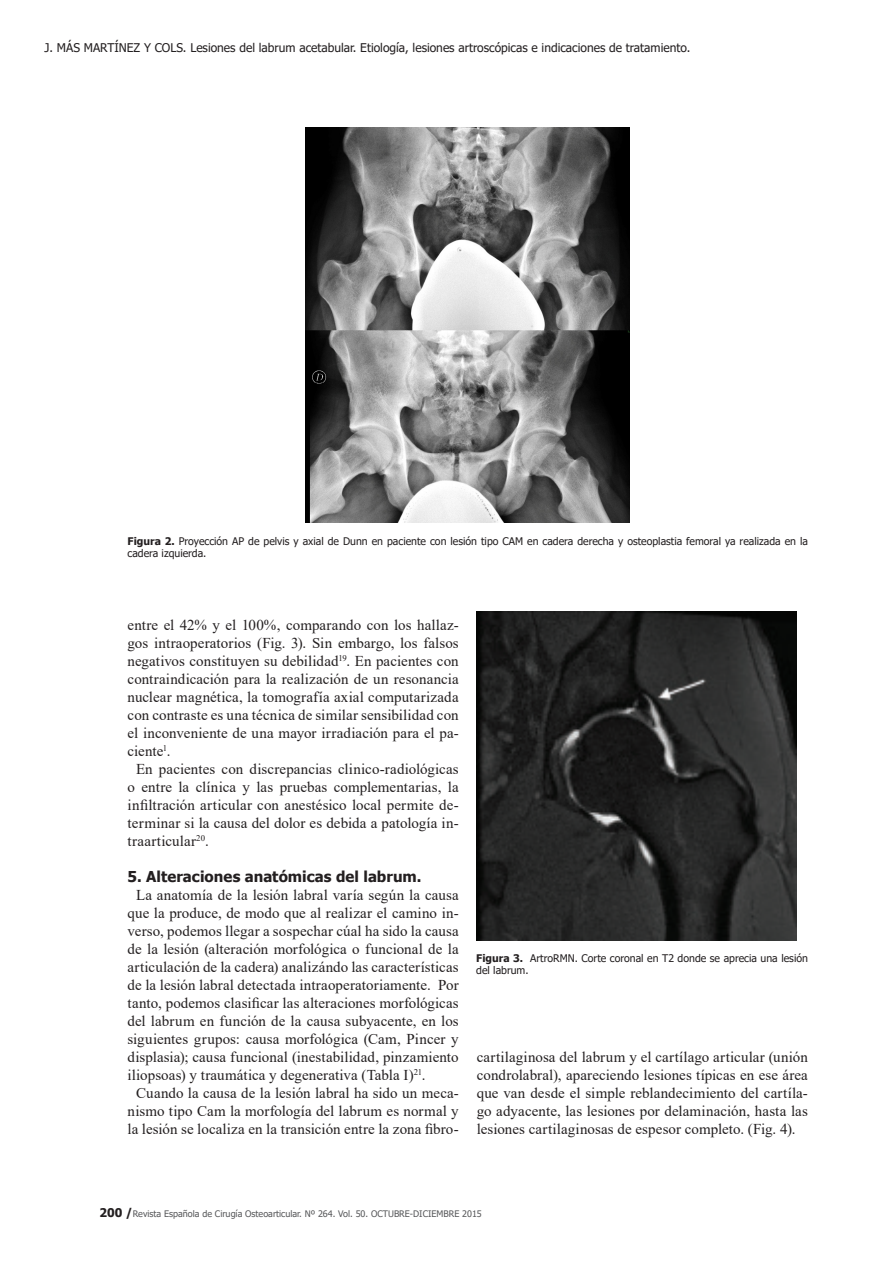
<style>
.page{position:relative;width:893px;height:1263px;background:#fff}
.page>*{position:absolute;margin:0;border:0;box-sizing:border-box;transform-origin:0 0}
.t1{font:15px/18px "Times New Roman";letter-spacing:.005em;color:#231f20;text-align:justify}
.t2{font:700 15px "Tahoma";color:#231f20}
.t3{font:12px "Tahoma";color:#231f20}
.t4{font:10.5px/12px "Tahoma";color:#231f20}
.t5{font:9px "Tahoma";color:#57585a}
.s1{font-weight:700}
.s2{font-weight:700;font-size:12px;color:#231f20}
</style>
<div class="page">
<img style="left:305px;top:128px;width:325px;height:394px">
<img style="left:477px;top:611px;width:319px;height:330px">
<p class="t3" style="left:45px;top:40px;width:647px">J. MÁS MARTÍNEZ Y COLS. Lesiones del labrum acetabular. Etiología, lesiones artroscópicas e indicaciones de tratamiento.</p>
<p class="t4" style="left:128px;top:536px;width:682px"><span class="s1">Figura 2.</span> Proyección AP de pelvis y axial de Dunn en paciente con lesión tipo CAM en cadera derecha y osteoplastia femoral ya realizada en la cadera izquierda.</p>
<p class="t1" style="left:128px;top:616px;width:333px">entre el 42% y el 100%, comparando con los hallaz&shy;gos intraoperatorios (Fig. 3). Sin embargo, los falsos negativos constituyen su debilidad<sup>19</sup>. En pacientes con contraindicación para la realización de un resonancia nuclear magnética, la tomografía axial computarizada con contraste es una técnica de similar sensibilidad con el inconveniente de una mayor irradiación para el pa&shy;ciente<sup>1</sup>.</p>
<p class="t1" style="left:128px;top:760px;width:333px;text-indent:9px">En pacientes con discrepancias clinico-radiológicas o entre la clínica y las pruebas complementarias, la infiltración articular con anestésico local permite de&shy;terminar si la causa del dolor es debida a patología in&shy;traarticular<sup>20</sup>.</p>
<p class="t2" style="left:128px;top:866px;width:295px">5. Alteraciones anatómicas del labrum.</p>
<p class="t1" style="left:128px;top:886px;width:333px;text-indent:9px">La anatomía de la lesión labral varía según la causa que la produce, de modo que al realizar el camino in&shy;verso, podemos llegar a sospechar cúal ha sido la causa de la lesión (alteración morfológica o funcional de la articulación de la cadera) analizándo las características de la lesión labral detectada intraoperatoriamente. Por tanto, podemos clasificar las alteraciones morfológicas del labrum en función de la causa subyacente, en los siguientes grupos: causa morfológica (Cam, Pincer y displasia); causa funcional (inestabilidad, pinzamiento iliopsoas) y traumática y degenerativa (Tabla I)<sup>21</sup>.</p>
<p class="t1" style="left:128px;top:1084px;width:333px;text-align:center">Cuando la causa de la lesión labral ha sido un meca&shy;nismo tipo Cam la morfología del labrum es normal y la lesión se localiza en la transición entre la zona fibro-</p>
<p class="t4" style="left:476px;top:952px;width:333px"><span class="s1">Figura 3.</span> ArtroRMN. Corte coronal en T2 donde se aprecia una lesión del labrum.</p>
<p class="t1" style="left:477px;top:1048px;width:333px">cartilaginosa del labrum y el cartílago articular (unión condrolabral), apareciendo lesiones típicas en ese área que van desde el simple reblandecimiento del cartíla&shy;go adyacente, las lesiones por delaminación, hasta las lesiones cartilaginosas de espesor completo. (Fig. 4).</p>
<p class="t5" style="left:99px;top:1207px;width:384px"><span class="s2">200 /</span>Revista Española de Cirugía Osteoarticular. Nº 264. Vol. 50. OCTUBRE-DICIEMBRE 2015</p>
</div>
